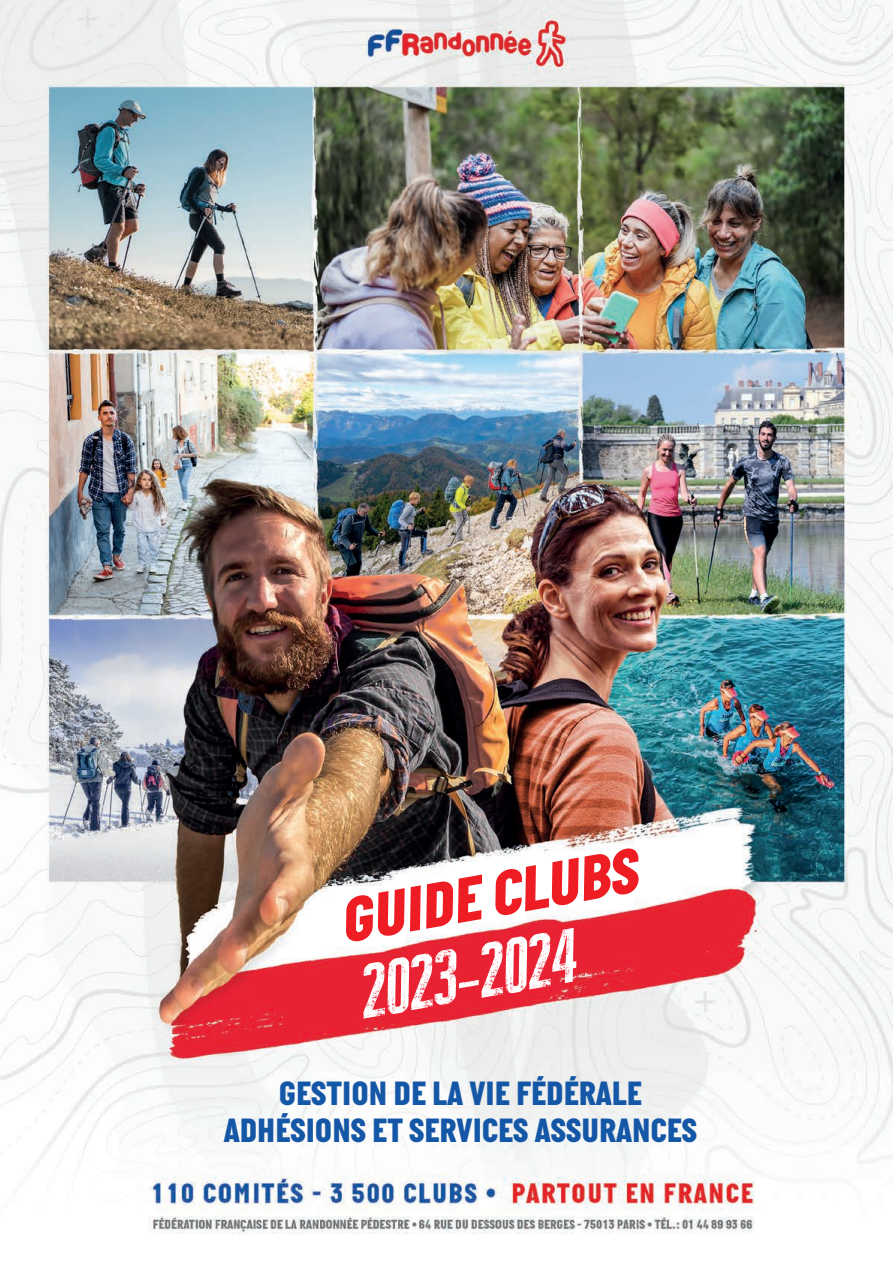
<style>
.page{position:relative;width:893px;height:1263px;background:#fff}
.page>*{position:absolute;margin:0;border:0;box-sizing:border-box;transform-origin:0 0}
.t1{font:italic 75.45px "Press Feeling Eroded";color:#fff}
.t2{font:italic 800 64.2px "Italian Plate No 2";color:#ee1d23}
.t3{font:800 34.5px/37px "Italian Plate No 2";color:#1557a7;text-align:center}
</style>
<div class="page">
<img style="left:0;top:0;width:893px;height:1234px">
<h2 class="t2" style="left:333px;top:888px;width:302px;rotate:-10deg">GUIDE CLUBS</h2>
<h1 class="t1" style="left:350px;top:954px;width:220px;rotate:-10deg">2023-2024</h1>
<p class="t3" style="left:224px;top:1074px;width:475px">GESTION DE LA VIE FÉDÉRALE<br>ADHÉSIONS ET SERVICES ASSURANCES</p>
</div>
